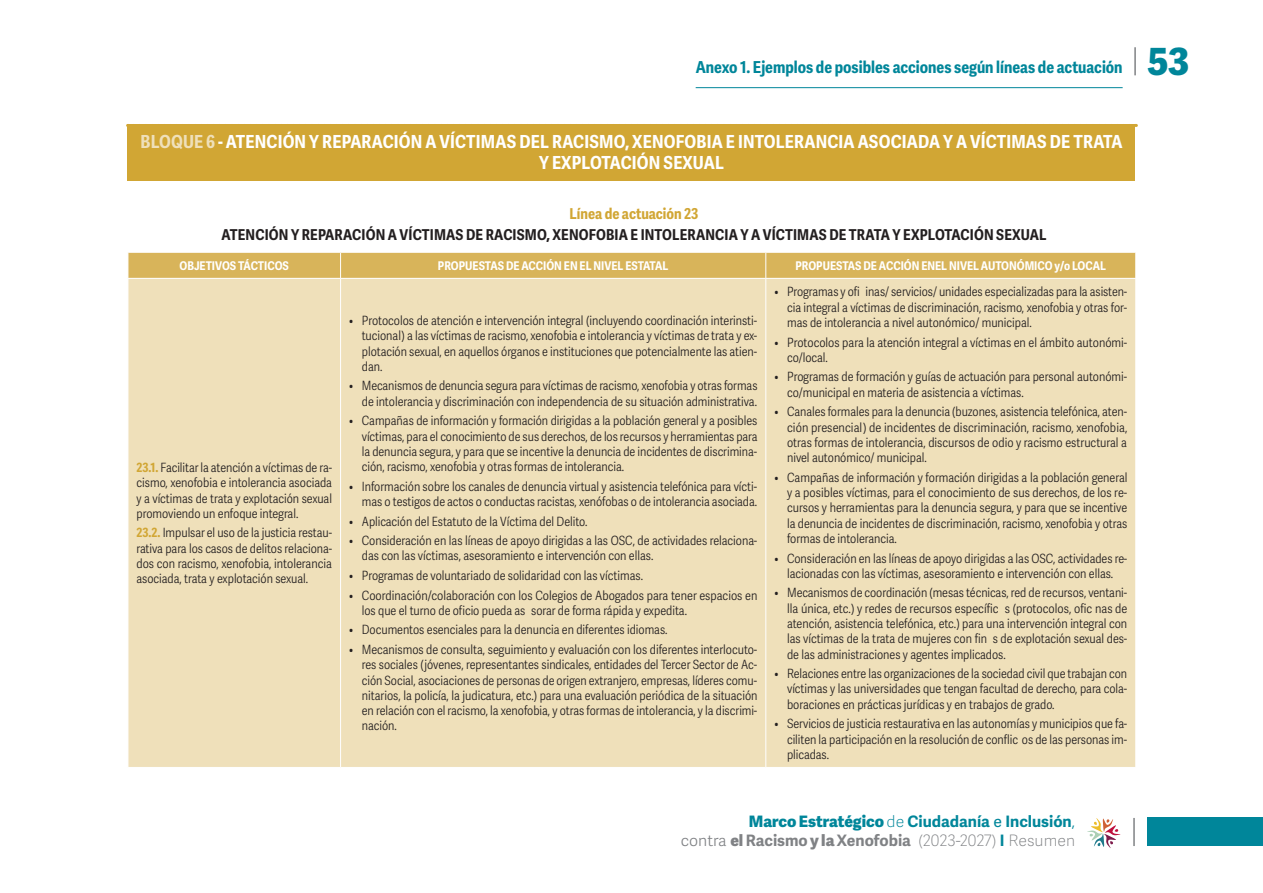
<style>
.page{position:relative;width:1263px;height:893px;background:#fff}
.page>*{position:absolute;margin:0;border:0;box-sizing:border-box;transform-origin:0 0}
.t1{font:800 37.5px "Adelle Sans ARA";color:#00869a}
.Tabla_bloque{font:700 18px/21px "Adelle Sans Cnd";letter-spacing:.01em;color:#fff;text-align:center}
.t2{font:700 16.5px "Adelle Sans Cnd";color:#00869a}
.t3{font:700 15.75px/18.9px "Adelle Sans ARA";color:#00869a;text-align:right}
.Tabla_titulo_anexo{font:700 15px/21px "Adelle Sans Cnd";letter-spacing:.01em;color:#231f20;text-align:center}
.Tabla_texto_anexo{font:300 12.75px/15.3px "Adelle Sans Cnd";color:#231f20;text-align:justify}
.Tabla_cabecera{font:700 12px "Adelle Sans Cnd";color:#fff}
.s1{color:#efe0ba}
.s2{color:#d1a634}
.s3{font-weight:700;color:#d1a634}
.s4{font-weight:800}
.s5{font-weight:100}
.s6{font-weight:400}
.s7{font-weight:300}
.s8{font-weight:300;color:#808285}
.s9{font-weight:800;color:#808285}
.s10{color:#808285}
.s11{font-weight:100;color:#808285}
</style>
<div class="page">
<hr style="left:696px;top:87px;width:427px;height:1px;background:#00869a">
<div style="left:1147px;top:818px;width:116px;height:28px;background:#00869a"></div>
<hr style="left:1133px;top:818px;width:2px;height:28px;background:#808285">
<hr style="left:1134px;top:47px;width:2px;height:28px;background:#808285">
<svg style="left:1087px;top:818px;width:34px;height:30px"></svg>
<div style="left:128px;top:125px;width:1007px;height:56px;background:#d1a634"></div>
<svg style="left:128px;top:124px;width:1008px;height:3px"></svg>
<div style="left:129px;top:279px;width:1006px;height:488px;background:#efe0ba"></div>
<hr style="left:340px;top:279px;width:1px;height:488px;background:#fff">
<hr style="left:765px;top:279px;width:1px;height:488px;background:#fff">
<svg style="left:128px;top:252px;width:1008px;height:26px;background:#d9b660"></svg>
<p class="t2" style="left:696px;top:57px;width:428px">Anexo 1. Ejemplos de posibles acciones según líneas de actuación</p>
<h1 class="t1" style="left:1147px;top:36px;width:43px">53</h1>
<p class="Tabla_bloque" style="left:141px;top:131px;width:984px"><span class="s1">BLOQUE 6</span> - ATENCIÓN Y REPARACIÓN A VÍCTIMAS DEL RACISMO, XENOFOBIA E INTOLERANCIA ASOCIADA Y A VÍCTIMAS DE TRATA<br>Y EXPLOTACIÓN SEXUAL</p>
<p class="Tabla_titulo_anexo" style="left:222px;top:203px;width:826px"><span class="s2">Línea de actuación 23<br></span>ATENCIÓN Y REPARACIÓN A VÍCTIMAS DE RACISMO, XENOFOBIA E INTOLERANCIA Y A VÍCTIMAS DE TRATA Y EXPLOTACIÓN SEXUAL</p>
<p class="Tabla_cabecera" style="left:179px;top:258px;width:111px">OBJETIVOS TÁCTICOS</p>
<p class="Tabla_cabecera" style="left:438px;top:258px;width:232px">PROPUESTAS DE ACCIÓN EN EL NIVEL ESTATAL</p>
<p class="Tabla_cabecera" style="left:795px;top:258px;width:312px">PROPUESTAS DE ACCIÓN ENEL NIVEL AUTONÓMICO y/o LOCAL</p>
<p class="Tabla_texto_anexo" style="left:136px;top:460px;width:197px"><span class="s3">23.1.</span> Facilitar la atención a víctimas de ra&shy;cismo, xenofobia e intolerancia asociada y a víctimas de trata y explotación sexual promoviendo un enfoque integral.</p>
<p class="Tabla_texto_anexo" style="left:136px;top:526px;width:197px"><span class="s3">23.2.</span> Impulsar el uso de la justicia restau&shy;rativa para los casos de delitos relaciona&shy;dos con racismo, xenofobia, intolerancia asociada, trata y explotación sexual.</p>
<p class="Tabla_texto_anexo" style="left:362px;top:313px;width:397px;text-indent:-13px">• Protocolos de atención e intervención integral (incluyendo coordinación interinsti&shy;tucional) a las víctimas de racismo, xenofobia e intolerancia y víctimas de trata y ex&shy;plotación sexual, en aquellos órganos e instituciones que potencialmente las atien&shy;dan.</p>
<p class="Tabla_texto_anexo" style="left:349px;top:379px;width:410px;text-align:right">• Mecanismos de denuncia segura para víctimas de racismo, xenofobia y otras formas de intolerancia y discriminación con independencia de su situación administrativa.</p>
<p class="Tabla_texto_anexo" style="left:362px;top:413px;width:397px;text-indent:-13px">• Campañas de información y formación dirigidas a la población general y a posibles víctimas, para el conocimiento de sus derechos, de los recursos y herramientas para la denuncia segura, y para que se incentive la denuncia de incidentes de discrimina&shy;ción, racismo, xenofobia y otras formas de intolerancia.</p>
<p class="Tabla_texto_anexo" style="left:349px;top:479px;width:410px;text-align:right">• Información sobre los canales de denuncia virtual y asistencia telefónica para vícti&shy;mas o testigos de actos o conductas racistas, xenófobas o de intolerancia asociada.</p>
<p class="Tabla_texto_anexo" style="left:349px;top:514px;width:240px">• Aplicación del Estatuto de la Víctima del Delito.</p>
<p class="Tabla_texto_anexo" style="left:362px;top:533px;width:397px;text-indent:-13px">• Consideración en las líneas de apoyo dirigidas a las OSC, de actividades relaciona&shy;das con las víctimas, asesoramiento e intervención con ellas.</p>
<p class="Tabla_texto_anexo" style="left:349px;top:568px;width:295px">• Programas de voluntariado de solidaridad con las víctimas.</p>
<p class="Tabla_texto_anexo" style="left:362px;top:588px;width:397px;text-indent:-13px">• Coordinación/colaboración con los Colegios de Abogados para tener espacios en los que el turno de oficio pueda as sorar de forma rápida y expedita.</p>
<p class="Tabla_texto_anexo" style="left:349px;top:623px;width:320px">• Documentos esenciales para la denuncia en diferentes idiomas.</p>
<p class="Tabla_texto_anexo" style="left:362px;top:642px;width:397px;text-indent:-13px">• Mecanismos de consulta, seguimiento y evaluación con los diferentes interlocuto&shy;res sociales (jóvenes, representantes sindicales, entidades del Tercer Sector de Ac&shy;ción Social, asociaciones de personas de origen extranjero, empresas, líderes comu&shy;nitarios, la policía, la judicatura, etc.) para una evaluación periódica de la situación en relación con el racismo, la xenofobia, y otras formas de intolerancia, y la discrimi&shy;nación.</p>
<p class="Tabla_texto_anexo" style="left:787px;top:285px;width:342px;text-indent:-13px">• Programas y ofi inas/ servicios/ unidades especializadas para la asisten&shy;cia integral a víctimas de discriminación, racismo, xenofobia y otras for&shy;mas de intolerancia a nivel autonómico/ municipal.</p>
<p class="Tabla_texto_anexo" style="left:787px;top:335px;width:342px;text-indent:-13px">• Protocolos para la atención integral a víctimas en el ámbito autonómi&shy;co/local.</p>
<p class="Tabla_texto_anexo" style="left:787px;top:370px;width:342px;text-indent:-13px">• Programas de formación y guías de actuación para personal autonómi&shy;co/municipal en materia de asistencia a víctimas.</p>
<p class="Tabla_texto_anexo" style="left:787px;top:405px;width:342px;text-indent:-13px">• Canales formales para la denuncia (buzones, asistencia telefónica, aten&shy;ción presencial) de incidentes de discriminación, racismo, xenofobia, otras formas de intolerancia, discursos de odio y racismo estructural a nivel autonómico/ municipal.</p>
<p class="Tabla_texto_anexo" style="left:787px;top:470px;width:342px;text-indent:-13px">• Campañas de información y formación dirigidas a la población general y a posibles víctimas, para el conocimiento de sus derechos, de los re&shy;cursos y herramientas para la denuncia segura, y para que se incentive la denuncia de incidentes de discriminación, racismo, xenofobia y otras formas de intolerancia.</p>
<p class="Tabla_texto_anexo" style="left:774px;top:551px;width:354px;text-align:center">• Consideración en las líneas de apoyo dirigidas a las OSC, actividades re&shy;lacionadas con las víctimas, asesoramiento e intervención con ellas.</p>
<p class="Tabla_texto_anexo" style="left:787px;top:586px;width:342px;text-indent:-13px">• Mecanismos de coordinación (mesas técnicas, red de recursos, ventani&shy;lla única, etc.) y redes de recursos específic s (protocolos, ofic nas de atención, asistencia telefónica, etc.) para una intervención integral con las víctimas de la trata de mujeres con fin s de explotación sexual des&shy;de las administraciones y agentes implicados.</p>
<p class="Tabla_texto_anexo" style="left:787px;top:666px;width:342px;text-indent:-13px">• Relaciones entre las organizaciones de la sociedad civil que trabajan con víctimas y las universidades que tengan facultad de derecho, para cola&shy;boraciones en prácticas jurídicas y en trabajos de grado.</p>
<p class="Tabla_texto_anexo" style="left:787px;top:717px;width:342px;text-indent:-13px">• Servicios de justicia restaurativa en las autonomías y municipios que fa&shy;ciliten la participación en la resolución de conflic os de las personas im&shy;plicadas.</p>
<p class="t3" style="left:681px;top:814px;width:396px"><span class="s4">Marco Estratégico</span> <span class="s5">de</span> Ciudadanía <span class="s6">e</span> Inclusión<span class="s7">,<br></span><span class="s8">contra</span> <span class="s9">el</span> <span class="s10">Racismo</span> <span class="s9">y la</span> <span class="s10">Xenofobia</span> <span class="s11">(2023-2027)</span> I <span class="s11">Resumen</span></p>
</div>
